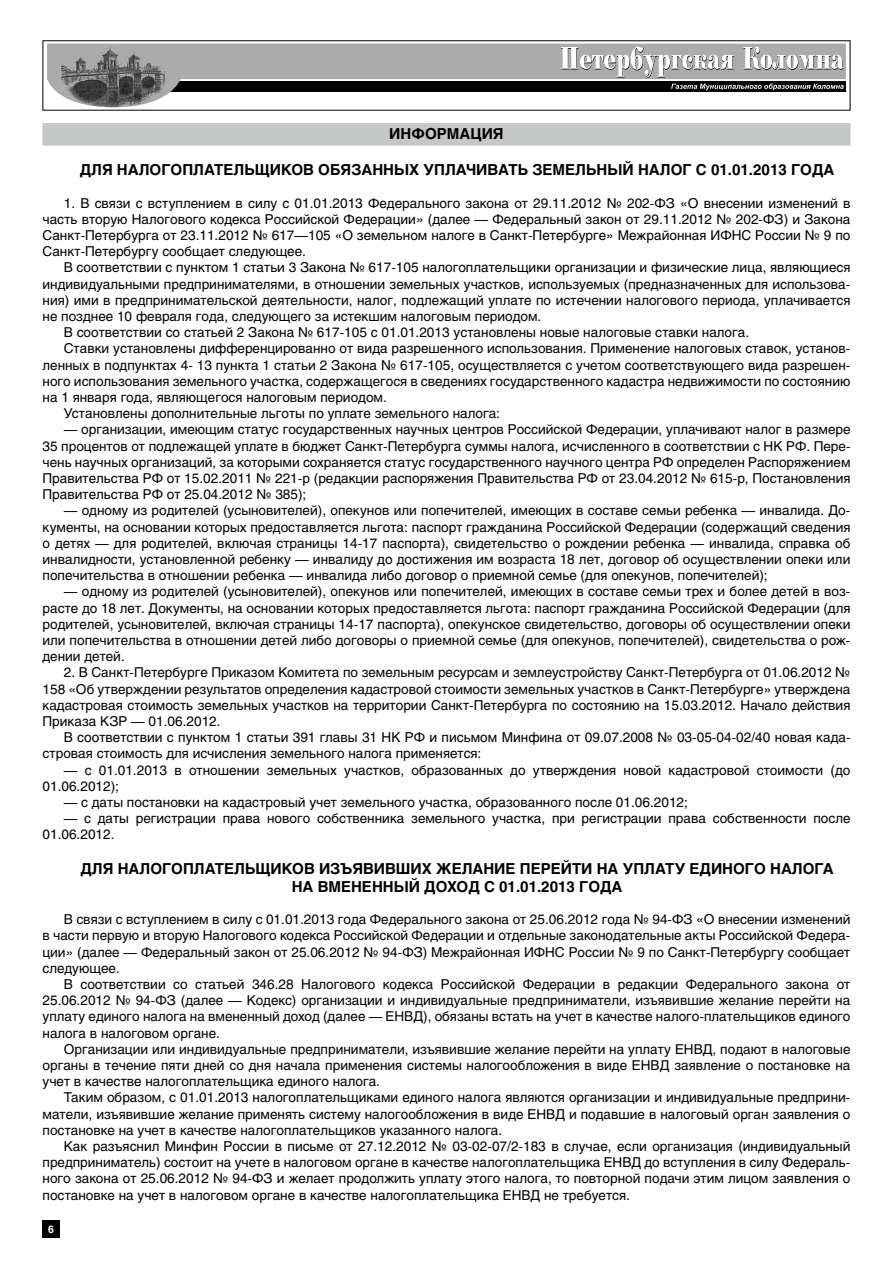
<style>
.page{position:relative;width:893px;height:1263px;background:#fff}
.page>*{position:absolute;margin:0;border:0;box-sizing:border-box;transform-origin:0 0}
.t1{font:700 15px/18px "Helios C";color:#000;text-align:center}
.t2{font:13.5px/16.2px "Helios C";color:#000;text-align:justify}
.t3{font:700 10.5px "Helios C";color:#fff}
</style>
<div class="page">
<img style="left:47px;top:44px;width:799px;height:63px">
<svg style="left:561px;top:46px;width:283px;height:44px"></svg>
<div style="left:43px;top:1220px;width:17px;height:17px;background:#000"></div>
<div style="left:43px;top:123px;width:807px;height:23px;background:#c5c6c6"></div>
<p class="t1" style="left:389px;top:125px;width:116px">ИНФОРМАЦИЯ</p>
<p class="t1" style="left:80px;top:161px;width:756px">ДЛЯ НАЛОГОПЛАТЕЛЬЩИКОВ ОБЯЗАННЫХ УПЛАЧИВАТЬ ЗЕМЕЛЬНЫЙ НАЛОГ С 01.01.2013 ГОДА</p>
<p class="t2" style="left:43px;top:195px;width:809px;text-indent:21px">1. В связи с вступлением в силу с 01.01.2013 Федерального закона от 29.11.2012 № 202-ФЗ «О внесении изменений в часть вторую Налогового кодекса Российской Федерации» (далее — Федеральный закон от 29.11.2012 № 202-ФЗ) и Закона Санкт-Петербурга от 23.11.2012 № 617—105 «О земельном налоге в Санкт-Петербурге» Межрайонная ИФНС России № 9 по Санкт-Петербургу сообщает следующее.</p>
<p class="t2" style="left:64px;top:259px;width:788px">В соответствии с пунктом 1 статьи 3 Закона № 617-105 налогоплательщики организации и физические лица, являющиеся</p>
<p class="t2" style="left:43px;top:276px;width:809px">индивидуальными предпринимателями, в отношении земельных участков, используемых (предназначенных для использова-</p>
<p class="t2" style="left:43px;top:292px;width:809px">ния) ими в предпринимательской деятельности, налог, подлежащий уплате по истечении налогового периода, уплачивается</p>
<p class="t2" style="left:43px;top:308px;width:500px">не позднее 10 февраля года, следующего за истекшим налоговым периодом.</p>
<p class="t2" style="left:64px;top:324px;width:687px">В соответствии со статьей 2 Закона № 617-105 с 01.01.2013 установлены новые налоговые ставки налога.</p>
<p class="t2" style="left:64px;top:340px;width:788px">Ставки установлены дифференцированно от вида разрешенного использования. Применение налоговых ставок, установ-</p>
<p class="t2" style="left:43px;top:357px;width:809px">ленных в подпунктах 4- 13 пункта 1 статьи 2 Закона № 617-105, осуществляется с учетом соответствующего вида разрешен-</p>
<p class="t2" style="left:43px;top:373px;width:809px">ного использования земельного участка, содержащегося в сведениях государственного кадастра недвижимости по состоянию</p>
<p class="t2" style="left:43px;top:389px;width:346px">на 1 января года, являющегося налоговым периодом.</p>
<p class="t2" style="left:64px;top:405px;width:438px">Установлены дополнительные льготы по уплате земельного налога:</p>
<p class="t2" style="left:43px;top:421px;width:809px;text-indent:21px">— организации, имеющим статус государственных научных центров Российской Федерации, уплачивают налог в размере 35 процентов от подлежащей уплате в бюджет Санкт-Петербурга суммы налога, исчисленного в соответствии с НК РФ. Пере&shy;чень научных организаций, за которыми сохраняется статус государственного научного центра РФ определен Распоряжением Правительства РФ от 15.02.2011 № 221-р (редакции распоряжения Правительства РФ от 23.04.2012 № 615-р, Постановления Правительства РФ от 25.04.2012 № 385);</p>
<p class="t2" style="left:43px;top:502px;width:809px;text-indent:21px">— одному из родителей (усыновителей), опекунов или попечителей, имеющих в составе семьи ребенка — инвалида. До&shy;кументы, на основании которых предоставляется льгота: паспорт гражданина Российской Федерации (содержащий сведения о детях — для родителей, включая страницы 14-17 паспорта), свидетельство о рождении ребенка — инвалида, справка об инвалидности, установленной ребенку — инвалиду до достижения им возраста 18 лет, договор об осуществлении опеки или попечительства в отношении ребенка — инвалида либо договор о приемной семье (для опекунов, попечителей);</p>
<p class="t2" style="left:43px;top:583px;width:809px;text-indent:21px">— одному из родителей (усыновителей), опекунов или попечителей, имеющих в составе семьи трех и более детей в воз&shy;расте до 18 лет. Документы, на основании которых предоставляется льгота: паспорт гражданина Российской Федерации (для родителей, усыновителей, включая страницы 14-17 паспорта), опекунское свидетельство, договоры об осуществлении опеки или попечительства в отношении детей либо договоры о приемной семье (для опекунов, попечителей), свидетельства о рож&shy;дении детей.</p>
<p class="t2" style="left:43px;top:664px;width:809px;text-indent:21px">2. В Санкт-Петербурге Приказом Комитета по земельным ресурсам и землеустройству Санкт-Петербурга от 01.06.2012 № 158 «Об утверждении результатов определения кадастровой стоимости земельных участков в Санкт-Петербурге» утверждена кадастровая стоимость земельных участков на территории Санкт-Петербурга по состоянию на 15.03.2012. Начало действия Приказа КЗР — 01.06.2012.</p>
<p class="t2" style="left:43px;top:729px;width:809px;text-indent:21px">В соответствии с пунктом 1 статьи 391 главы 31 НК РФ и письмом Минфина от 09.07.2008 № 03-05-04-02/40 новая када&shy;стровая стоимость для исчисления земельного налога применяется:</p>
<p class="t2" style="left:43px;top:762px;width:809px;text-indent:21px">— с 01.01.2013 в отношении земельных участков, образованных до утверждения новой кадастровой стоимости (до<br>01.06.2012);</p>
<p class="t2" style="left:64px;top:794px;width:626px">— с даты постановки на кадастровый учет земельного участка, образованного после 01.06.2012;</p>
<p class="t2" style="left:43px;top:810px;width:809px;text-indent:21px">— с даты регистрации права нового собственника земельного участка, при регистрации права собственности после<br>01.06.2012.</p>
<p class="t1" style="left:81px;top:859px;width:755px">ДЛЯ НАЛОГОПЛАТЕЛЬЩИКОВ ИЗЪЯВИВШИХ ЖЕЛАНИЕ ПЕРЕЙТИ НА УПЛАТУ ЕДИНОГО НАЛОГА<br>НА ВМЕНЕННЫЙ ДОХОД С 01.01.2013 ГОДА</p>
<p class="t2" style="left:43px;top:911px;width:809px;text-indent:21px">В связи с вступлением в силу с 01.01.2013 года Федерального закона от 25.06.2012 года № 94-ФЗ «О внесении изменений в части первую и вторую Налогового кодекса Российской Федерации и отдельные законодательные акты Российской Федера&shy;ции» (далее — Федеральный закон от 25.06.2012 № 94-ФЗ) Межрайонная ИФНС России № 9 по Санкт-Петербургу сообщает следующее.</p>
<p class="t2" style="left:43px;top:976px;width:809px;text-indent:21px">В соответствии со статьей 346.28 Налогового кодекса Российской Федерации в редакции Федерального закона от 25.06.2012 № 94-ФЗ (далее — Кодекс) организации и индивидуальные предприниматели, изъявившие желание перейти на уплату единого налога на вмененный доход (далее — ЕНВД), обязаны встать на учет в качестве налого-плательщиков единого налога в налоговом органе.</p>
<p class="t2" style="left:43px;top:1041px;width:809px;text-indent:21px">Организации или индивидуальные предприниматели, изъявившие желание перейти на уплату ЕНВД, подают в налоговые органы в течение пяти дней со дня начала применения системы налогообложения в виде ЕНВД заявление о постановке на учет в качестве налогоплательщика единого налога.</p>
<p class="t2" style="left:43px;top:1089px;width:809px;text-indent:21px">Таким образом, с 01.01.2013 налогоплательщиками единого налога являются организации и индивидуальные предприни&shy;матели, изъявившие желание применять систему налогообложения в виде ЕНВД и подавшие в налоговый орган заявления о постановке на учет в качестве налогоплательщиков указанного налога.</p>
<p class="t2" style="left:43px;top:1138px;width:809px;text-indent:21px">Как разъяснил Минфин России в письме от 27.12.2012 № 03-02-07/2-183 в случае, если организация (индивидуальный предприниматель) состоит на учете в налоговом органе в качестве налогоплательщика ЕНВД до вступления в силу Федераль&shy;ного закона от 25.06.2012 № 94-ФЗ и желает продолжить уплату этого налога, то повторной подачи этим лицом заявления о постановке на учет в налоговом органе в качестве налогоплательщика ЕНВД не требуется.</p>
<p class="t3" style="left:48px;top:1223px;width:7px">6</p>
</div>
